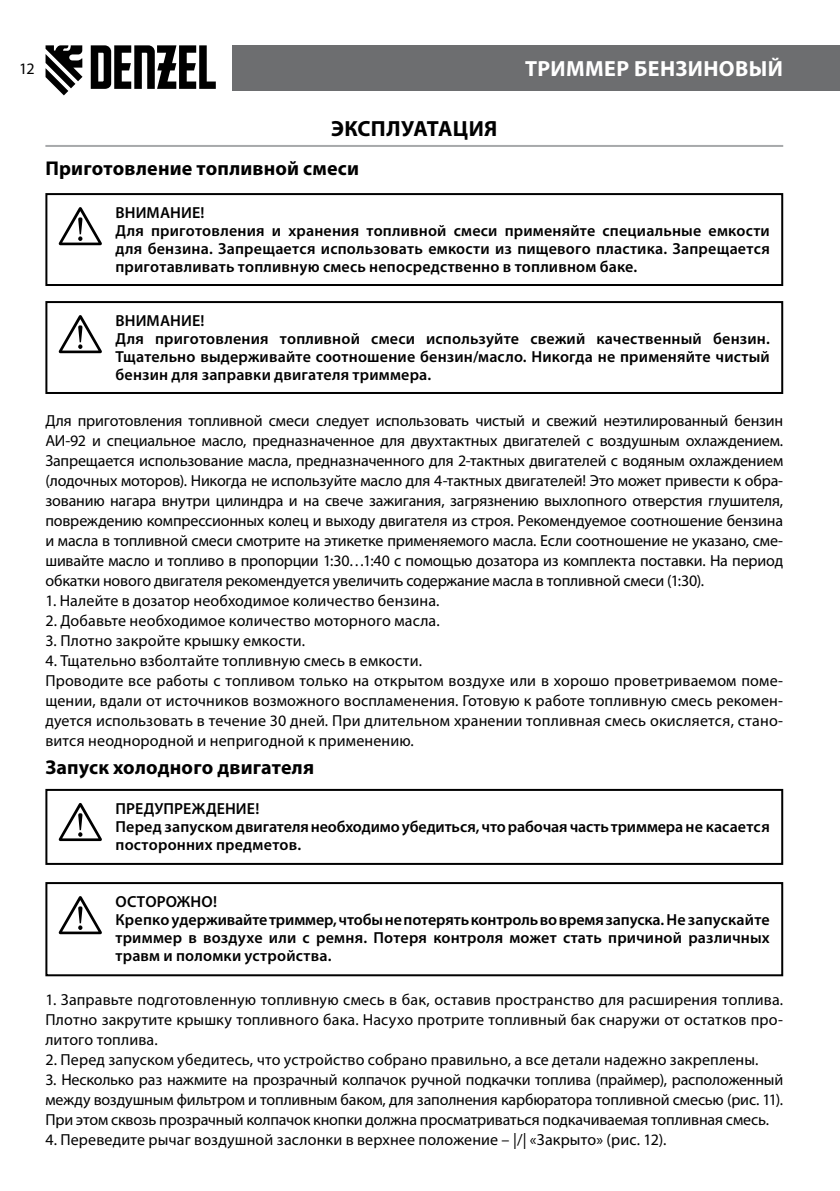
<style>
.page{position:relative;width:840px;height:1191px;background:#fff}
.page>*{position:absolute;margin:0;border:0;box-sizing:border-box;transform-origin:0 0}
.t1{font:700 22px "Myriad Pro";letter-spacing:.015em;color:#fff}
.t2{font:700 22px "Myriad Pro";letter-spacing:.015em;color:#000}
.t3{font:700 20px "Myriad Pro";letter-spacing:.01em;color:#000}
.t4{font:16px/20px "Myriad Pro";letter-spacing:.01em;color:#000;text-align:justify}
.t5{font:600 16px/18px "Myriad Pro";letter-spacing:.01em;color:#000}
</style>
<div class="page">
<div style="left:232px;top:45px;width:607px;height:46px;background:#6d6e70"></div>
<svg style="left:45px;top:45px;width:37px;height:50px"></svg>
<svg style="left:91px;top:45px;width:125px;height:44px"></svg>
<hr style="left:45px;top:145px;width:737px;height:2px;background:#a7a9ab">
<svg style="left:59px;top:207px;width:43px;height:38px"></svg>
<div style="left:45px;top:193px;width:737px;height:93px;border:2px solid #000"></div>
<svg style="left:59px;top:315px;width:43px;height:38px"></svg>
<div style="left:45px;top:301px;width:737px;height:93px;border:2px solid #000"></div>
<svg style="left:59px;top:803px;width:43px;height:38px"></svg>
<div style="left:45px;top:789px;width:737px;height:76px;border:2px solid #000"></div>
<svg style="left:59px;top:896px;width:43px;height:38px"></svg>
<div style="left:45px;top:882px;width:737px;height:94px;border:2px solid #000"></div>
<p class="t4" style="left:19px;top:61px;width:17px">12</p>
<h1 class="t1" style="left:525px;top:58px;width:259px">ТРИММЕР БЕНЗИНОВЫЙ</h1>
<h1 class="t2" style="left:331px;top:117px;width:168px">ЭКСПЛУАТАЦИЯ</h1>
<p class="t3" style="left:45px;top:158px;width:315px">Приготовление топливной смеси</p>
<p class="t5" style="left:115px;top:205px;width:655px">ВНИМАНИЕ!<br>Для приготовления и хранения топливной смеси применяйте специальные емкости для бензина. Запрещается использовать емкости из пищевого пластика. Запрещается приготавливать топливную смесь непосредственно в топливном баке.</p>
<p class="t5" style="left:115px;top:313px;width:655px">ВНИМАНИЕ!<br>Для приготовления топливной смеси используйте свежий качественный бензин.<br>Тщательно выдерживайте соотношение бензин/масло. Никогда не применяйте чистый бензин для заправки двигателя триммера.</p>
<p class="t4" style="left:45px;top:412px;width:739px">Для приготовления топливной смеси следует использовать чистый и свежий неэтилированный бензин АИ-92 и специальное масло, предназначенное для двухтактных двигателей с воздушным охлаждением.<br>Запрещается использование масла, предназначенного для 2-тактных двигателей с водяным охлаждением (лодочных моторов). Никогда не используйте масло для 4-тактных двигателей! Это может привести к обра&shy;зованию нагара внутри цилиндра и на свече зажигания, загрязнению выхлопного отверстия глушителя, повреждению компрессионных колец и выходу двигателя из строя. Рекомендуемое соотношение бензина и масла в топливной смеси смотрите на этикетке применяемого масла. Если соотношение не указано, сме&shy;шивайте масло и топливо в пропорции 1:30…1:40 с помощью дозатора из комплекта поставки. На период обкатки нового двигателя рекомендуется увеличить содержание масла в топливной смеси (1:30).</p>
<p class="t4" style="left:45px;top:591px;width:395px">1. Налейте в дозатор необходимое количество бензина.</p>
<p class="t4" style="left:45px;top:611px;width:395px">2. Добавьте необходимое количество моторного масла.</p>
<p class="t4" style="left:45px;top:631px;width:261px">3. Плотно закройте крышку емкости.</p>
<p class="t4" style="left:45px;top:651px;width:739px;text-align:left">4. Тщательно взболтайте топливную смесь в емкости.<br>Проводите все работы с топливом только на открытом воздухе или в хорошо проветриваемом поме&shy;щении, вдали от источников возможного воспламенения. Готовую к работе топливную смесь рекомен&shy;дуется использовать в течение 30 дней. При длительном хранении топливная смесь окисляется, стано&shy;вится неоднородной и непригодной к применению.</p>
<p class="t3" style="left:45px;top:757px;width:270px">Запуск холодного двигателя</p>
<p class="t5" style="left:115px;top:801px;width:655px">ПРЕДУПРЕЖДЕНИЕ!<br>Перед запуском двигателя необходимо убедиться, что рабочая часть триммера не касается посторонних предметов.</p>
<p class="t5" style="left:115px;top:894px;width:655px">ОСТОРОЖНО!<br>Крепко удерживайте триммер, чтобы не потерять контроль во время запуска. Не запускайте триммер в воздухе или с ремня. Потеря контроля может стать причиной различных травм и поломки устройства.</p>
<p class="t4" style="left:45px;top:990px;width:739px">1. Заправьте подготовленную топливную смесь в бак, оставив пространство для расширения топлива.<br>Плотно закрутите крышку топливного бака. Насухо протрите топливный бак снаружи от остатков про&shy;литого топлива.</p>
<p class="t4" style="left:45px;top:1050px;width:714px">2. Перед запуском убедитесь, что устройство собрано правильно, а все детали надежно закреплены.</p>
<p class="t4" style="left:45px;top:1070px;width:739px">3. Несколько раз нажмите на прозрачный колпачок ручной подкачки топлива (праймер), расположенный между воздушным фильтром и топливным баком, для заполнения карбюратора топливной смесью (рис. 11).<br>При этом сквозь прозрачный колпачок кнопки должна просматриваться подкачиваемая топливная смесь.</p>
<p class="t4" style="left:45px;top:1130px;width:622px">4. Переведите рычаг воздушной заслонки в верхнее положение – |/| «Закрыто» (рис. 12).</p>
</div>
